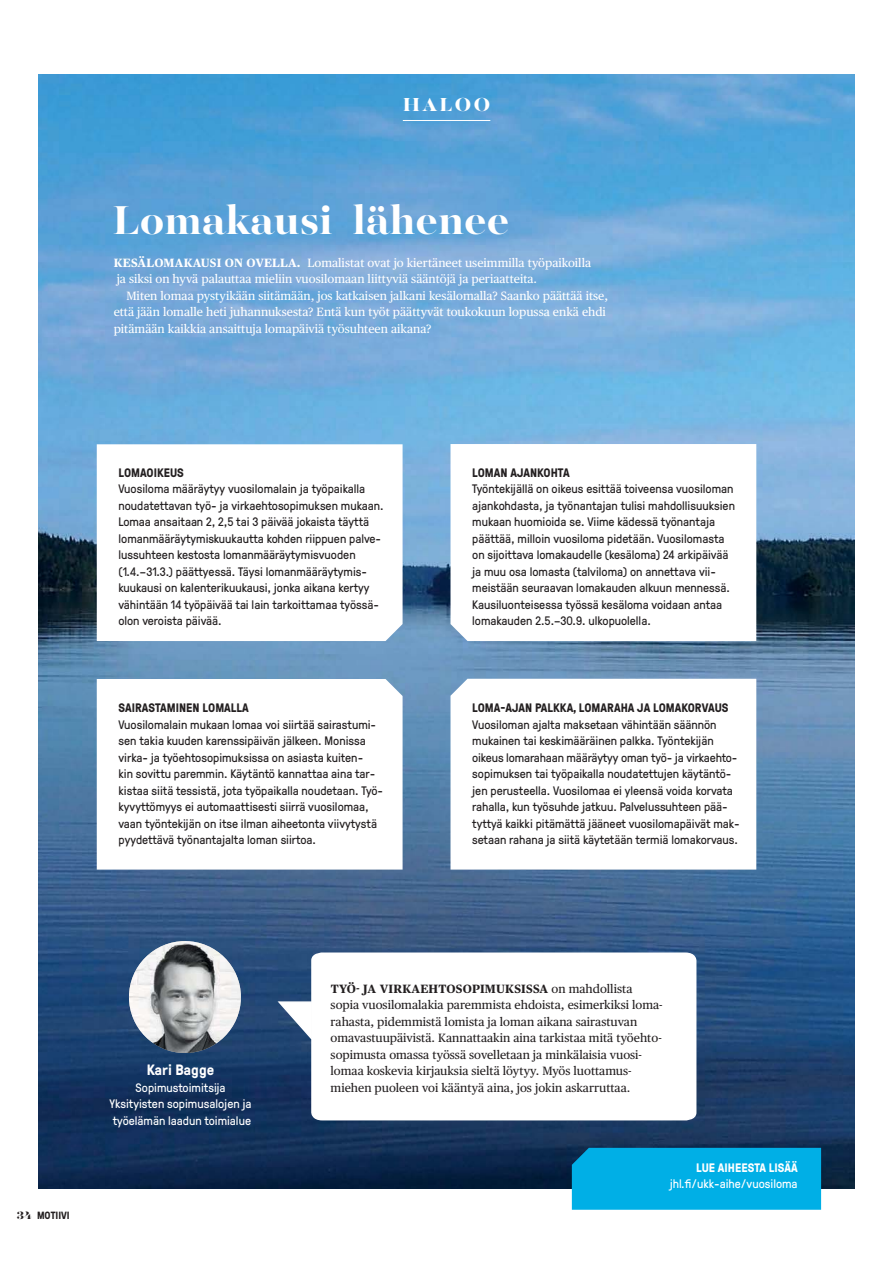
<style>
.page{position:relative;width:893px;height:1263px;background:#fff}
.page>*{position:absolute;margin:0;border:0;box-sizing:border-box;transform-origin:0 0}
.t1{font:700 45px "Majesti Banner";color:#fff}
.t2{font:800 21px "Majesti Banner";letter-spacing:.12em;color:#fff}
.t3{font:700 15px "GT Pressura";color:#fff}
.t4{font:12.3px/16.5px "GT Pressura";color:#231f20}
.t5{font:12.3px/16.5px "GT Pressura";color:#fff;text-align:center}
.t6{font:700 12.3px "GT Pressura";color:#231f20}
.t7{font:700 12.3px "GT Pressura";color:#fff}
.t8{font:12px/16.5px "Publico Text";color:#fff}
.t9{font:12px/16.5px "Publico Text";color:#231f20}
.t10{font:700 10.5px "GT Pressura Trial";color:#231f20}
.s1{font-weight:700}
.s2{font-family:"Majesti Banner";font-weight:800;font-size:12px}
</style>
<div class="page">
<img style="left:38px;top:74px;width:817px;height:1114px">
<svg style="left:97px;top:444px;width:306px;height:197px"></svg>
<hr style="left:403px;top:120px;width:87px;height:1px;background:#fff">
<img style="left:129px;top:941px;width:112px;height:112px;border-radius:50%">
<svg style="left:310px;top:952px;width:387px;height:169px"></svg>
<svg style="left:276px;top:1001px;width:38px;height:40px"></svg>
<svg style="left:450px;top:444px;width:306px;height:197px"></svg>
<svg style="left:97px;top:679px;width:306px;height:191px"></svg>
<svg style="left:450px;top:679px;width:306px;height:191px"></svg>
<div style="left:572px;top:1148px;width:249px;height:62px;background:#00afe6"></div>
<h2 class="t2" style="left:403px;top:92px;width:89px">HALOO</h2>
<h1 class="t1" style="left:113px;top:192px;width:398px">Lomakausi lähenee</h1>
<p class="t8" style="left:114px;top:255px;width:479px"><span class="s1">KESÄLOMAKAUSI ON OVELLA.</span> Lomalistat ovat jo kiertäneet useimmilla työpaikoilla ja siksi on hyvä palauttaa mieliin vuosilomaan liittyviä sääntöjä ja periaatteita.</p>
<p class="t8" style="left:114px;top:288px;width:496px;text-indent:13px">Miten lomaa pystyikään siitämään, jos katkaisen jalkani kesälomalla? Saanko päättää itse, että jään lomalle heti juhannuksesta? Entä kun työt päättyvät toukokuun lopussa enkä ehdi pitämään kaikkia ansaittuja lomapäiviä työsuhteen aikana?</p>
<p class="t6" style="left:118px;top:468px;width:67px">LOMAOIKEUS</p>
<p class="t4" style="left:118px;top:482px;width:266px">Vuosiloma määräytyy vuosilomalain ja työpaikalla noudatettavan työ- ja virkaehtosopimuksen mukaan.<br>Lomaa ansaitaan 2, 2,5 tai 3 päivää jokaista täyttä lomanmääräytymiskuukautta kohden riippuen palve&shy;lussuhteen kestosta lomanmääräytymisvuoden (1.4.–31.3.) päättyessä. Täysi lomanmääräytymis&shy;kuukausi on kalenterikuukausi, jonka aikana kertyy vähintään 14 työpäivää tai lain tarkoittamaa työssä&shy;olon veroista päivää.</p>
<p class="t6" style="left:118px;top:704px;width:132px">SAIRASTAMINEN LOMALLA</p>
<p class="t4" style="left:118px;top:717px;width:266px">Vuosilomalain mukaan lomaa voi siirtää sairastumi&shy;sen takia kuuden karenssipäivän jälkeen. Monissa virka- ja työehtosopimuksissa on asiasta kuiten-<br>kin sovittu paremmin. Käytäntö kannattaa aina tar&shy;kistaa siitä tessistä, jota työpaikalla noudetaan. Työ&shy;kyvyttömyys ei automaattisesti siirrä vuosilomaa, vaan työntekĳän on itse ilman aiheetonta viivytystä pyydettävä työnantajalta loman siirtoa.</p>
<p class="t6" style="left:472px;top:468px;width:99px">LOMAN AJANKOHTA</p>
<p class="t4" style="left:472px;top:482px;width:264px">Työntekĳällä on oikeus esittää toiveensa vuosiloman ajankohdasta, ja työnantajan tulisi mahdollisuuksien mukaan huomioida se. Viime kädessä työnantaja päättää, milloin vuosiloma pidetään. Vuosilomasta on sĳoittava lomakaudelle (kesäloma) 24 arkipäivää ja muu osa lomasta (talviloma) on annettava vii&shy;meistään seuraavan lomakauden alkuun mennessä.<br>Kausi luonteisessa työssä kesäloma voidaan antaa lomakauden 2.5.−30.9. ulkopuolella.</p>
<p class="t6" style="left:472px;top:704px;width:258px">LOMA-AJAN PALKKA, LOMARAHA JA LOMAKORVAUS</p>
<p class="t4" style="left:472px;top:717px;width:269px">Vuosiloman ajalta maksetaan vähintään säännön mukainen tai keskimääräinen palkka. Työntekĳän oikeus lomarahaan määräytyy oman työ- ja virkaehto&shy;sopimuksen tai työpaikalla noudatettujen käytäntö&shy;jen perusteella. Vuosilomaa ei yleensä voida korvata rahalla, kun työsuhde jatkuu. Palvelussuhteen pää&shy;tyttyä kaikki pitämättä jääneet vuosilomapäivät mak&shy;setaan rahana ja siitä käytetään termiä lomakorvaus.</p>
<p class="t10" style="left:17px;top:1209px;width:54px"><span class="s2">34</span> MOTIIVI</p>
<p class="t3" style="left:147px;top:1065px;width:69px">Kari Bagge</p>
<p class="t5" style="left:109px;top:1080px;width:144px">Sopimustoimitsĳa<br>Yksityisten sopimusalojen ja työelämän laadun toimialue</p>
<p class="t9" style="left:331px;top:981px;width:334px"><span class="s1">TYÖ- JA VIRKAEHTOSOPIMUKSISSA</span> on mahdollista sopia vuosilomalakia paremmista ehdoista, esimerkiksi loma&shy;rahasta, pidemmistä lomista ja loman aikana sairastuvan omavastuupäivistä. Kannattaakin aina tarkistaa mitä työehto&shy;sopimusta omassa työssä sovelletaan ja minkälaisia vuosi&shy;lomaa koskevia kirjauksia sieltä löytyy. Myös luottamus&shy;miehen puoleen voi kääntyä aina, jos jokin askarruttaa.</p>
<p class="t7" style="left:696px;top:1163px;width:103px">LUE AIHEESTA LISÄÄ</p>
<p class="t5" style="left:670px;top:1176px;width:129px">jhl.fi/ukk-aihe/vuosiloma</p>
</div>
